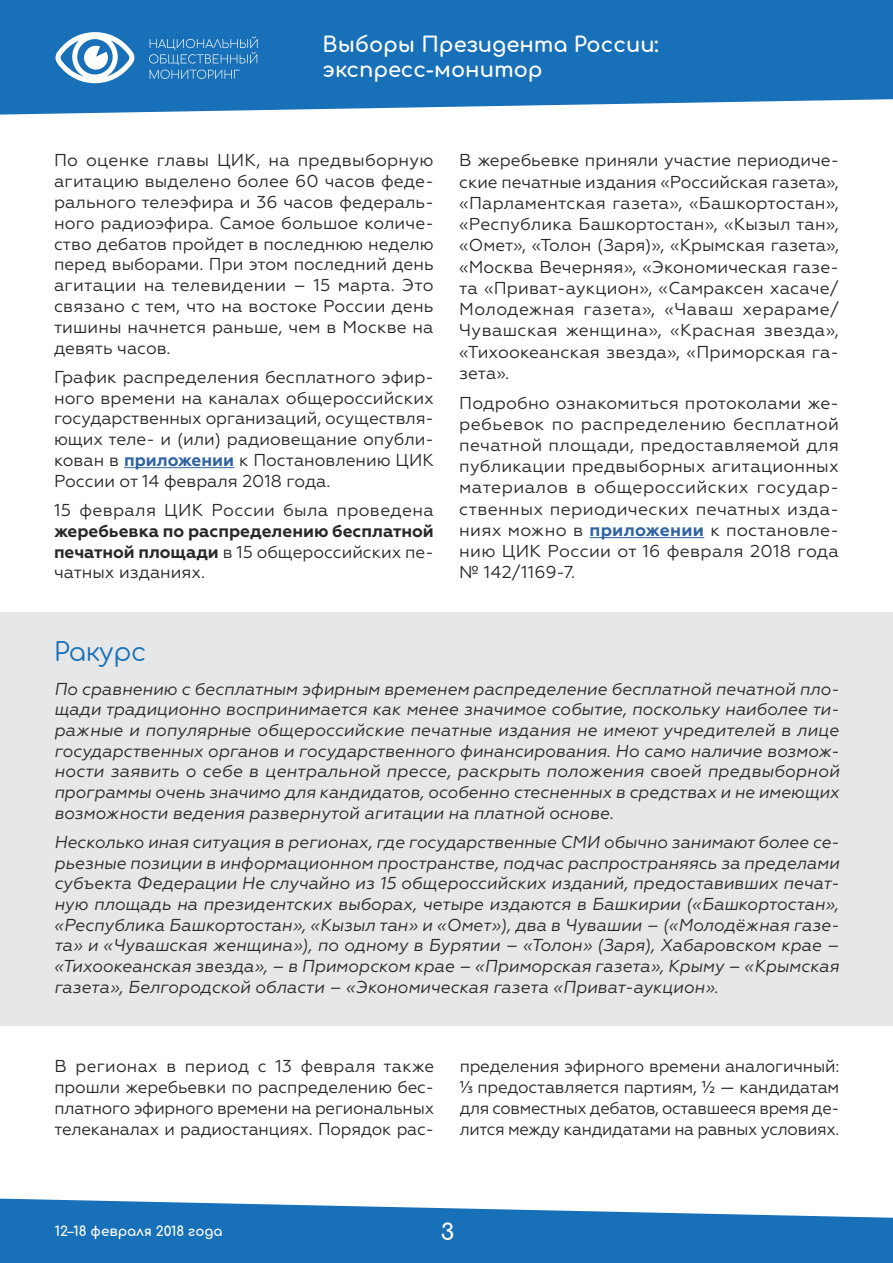
<style>
.page{position:relative;width:893px;height:1263px;background:#fff}
.page>*{position:absolute;margin:0;border:0;box-sizing:border-box;transform-origin:0 0}
.t1{font:25.5px "Comfortaa";letter-spacing:-.01em;color:#1870b8}
.t2{font:700 22.5px "Comfortaa";color:#fff}
.t3{font:700 21px/25.2px "Comfortaa";color:#fff}
.t4{font:17.25px/21.3px "Geometria";color:#292829;text-align:justify}
.t5{font:italic 17.25px/20.7px "Geometria";color:#292829;text-align:justify}
.t6{font:700 17.25px/20.9px "Geometria";color:#292829;text-align:justify}
.t7{font:17.25px "Geometria";letter-spacing:.02em;color:#292829}
.t8{font:700 13.5px "Comfortaa";color:#fff}
.s1{font-weight:700;color:#2f63a2}
.s2{font-weight:400}
</style>
<div class="page">
<svg style="left:0;top:0;width:893px;height:115px;background:#297bbd"></svg>
<svg style="left:149px;top:36px;width:109px;height:43px;background:#3481c0"></svg>
<svg style="left:55px;top:32px;width:80px;height:51px"></svg>
<hr style="left:124px;top:467px;width:110px;height:1px;background:#2f63a2">
<hr style="left:589px;top:537px;width:115px;height:1px;background:#2f63a2">
<div style="left:0;top:612px;width:893px;height:413px;background:#e6e7e8"></div>
<svg style="left:0;top:1198px;width:893px;height:65px;background:#3c86c3"></svg>
<p class="t3" style="left:323px;top:30px;width:338px">Выборы Президента России: экспресс-монитор</p>
<p class="t4" style="left:54px;top:150px;width:381px;line-height:20.9px">По оценке главы ЦИК, на предвыборную агитацию выделено более 60 часов феде&shy;рального телеэфира и 36 часов федераль&shy;ного радиоэфира. Самое большое количе&shy;ство дебатов пройдет в последнюю неделю перед выборами. При этом последний день агитации на телевидении – 15 марта. Это связано с тем, что на востоке России день тишины начнется раньше, чем в Москве на девять часов.</p>
<p class="t4" style="left:54px;top:366px;width:381px;line-height:20.9px">График распределения бесплатного эфир&shy;ного времени на каналах общероссийских государственных организаций, осуществля&shy;ющих теле- и (или) радиовещание опубли&shy;кован в <span class="s1">приложении</span> к Постановлению ЦИК России от 14 февраля 2018 года.</p>
<p class="t7" style="left:54px;top:500px;width:381px">15 февраля ЦИК России была проведена</p>
<p class="t6" style="left:54px;top:520px;width:381px">жеребьевка по распределению бесплатной печатной площади <span class="s2">в 15 общероссийских пе&shy;чатных изданиях.</span></p>
<p class="t4" style="left:459px;top:150px;width:381px">В жеребьевке приняли участие периодиче&shy;ские печатные издания «Российская газета», «Парламентская газета», «Башкортостан», «Республика Башкортостан», «Кызыл тан», «Омет», «Толон (Заря)», «Крымская газета», «Москва Вечерняя», «Экономическая газе&shy;та «Приват-аукцион», «Самраксен хасаче/ Молодежная газета», «Чаваш херараме/ Чувашская женщина», «Красная звезда», «Тихоокеанская звезда», «Приморская га&shy;зета».</p>
<p class="t4" style="left:459px;top:392px;width:381px">Подробно ознакомиться протоколами же&shy;ребьевок по распределению бесплатной печатной площади, предоставляемой для публикации предвыборных агитационных материалов в общероссийских государ&shy;ственных периодических печатных изда&shy;ниях можно в <span class="s1">приложении</span> к постановле&shy;нию ЦИК России от 16 февраля 2018 года № 142/1169-7.</p>
<h1 class="t1" style="left:54px;top:629px;width:94px">Ракурс</h1>
<p class="t5" style="left:54px;top:678px;width:787px">По сравнению с бесплатным эфирным временем распределение бесплатной печатной пло&shy;щади традиционно воспринимается как менее значимое событие, поскольку наиболее ти&shy;ражные и популярные общероссийские печатные издания не имеют учредителей в лице государственных органов и государственного финансирования. Но само наличие возмож&shy;ности заявить о себе в центральной прессе, раскрыть положения своей предвыборной программы очень значимо для кандидатов, особенно стесненных в средствах и не имеющих возможности ведения развернутой агитации на платной основе.</p>
<p class="t5" style="left:54px;top:831px;width:787px">Несколько иная ситуация в регионах, где государственные СМИ обычно занимают более се&shy;рьезные позиции в информационном пространстве, подчас распространяясь за пределами субъекта Федерации Не случайно из 15 общероссийских изданий, предоставивших печат&shy;ную площадь на президентских выборах, четыре издаются в Башкирии («Башкортостан», «Республика Башкортостан», «Кызыл тан» и «Омет»), два в Чувашии – («Молодёжная газе&shy;та» и «Чувашская женщина»), по одному в Бурятии – «Толон» (Заря), Хабаровском крае – «Тихоокеанская звезда», – в Приморском крае – «Приморская газета», Крыму – «Крымская газета», Белгородской области – «Экономическая газета «Приват-аукцион».</p>
<p class="t4" style="left:54px;top:1056px;width:381px">В регионах в период с 13 февраля также прошли жеребьевки по распределению бес&shy;платного эфирного времени на региональных телеканалах и радиостанциях. Порядок рас-</p>
<p class="t4" style="left:460px;top:1056px;width:381px">пределения эфирного времени аналогичный: ⅓ предоставляется партиям, ½ — кандидатам для совместных дебатов, оставшееся время де&shy;лится между кандидатами на равных условиях.</p>
<p class="t8" style="left:55px;top:1219px;width:169px">12–18 февраля 2018 года</p>
<h2 class="t2" style="left:441px;top:1211px;width:15px">3</h2>
</div>
